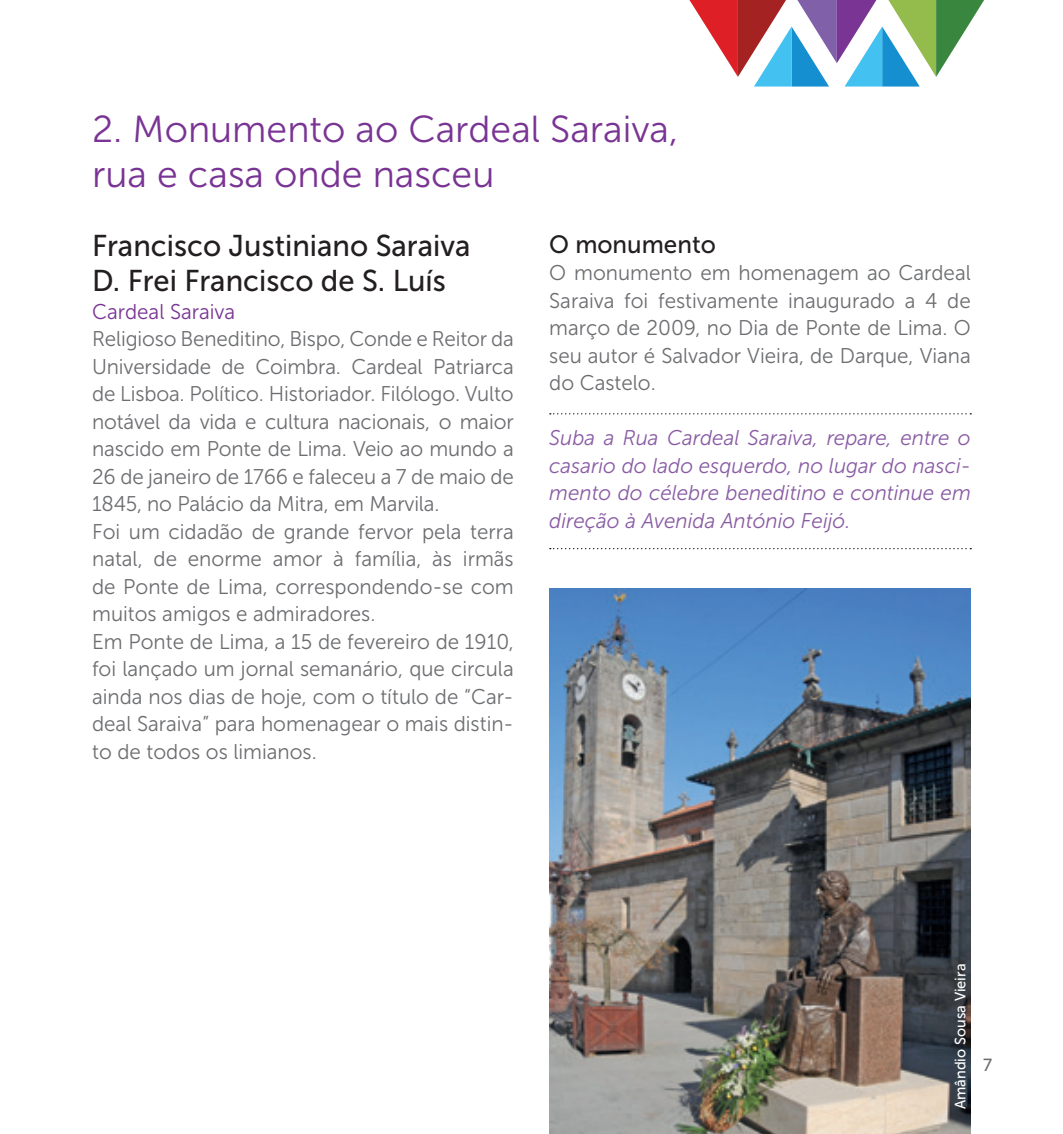
<style>
.page{position:relative;width:1063px;height:1134px;background:#fff}
.page>*{position:absolute;margin:0;border:0;box-sizing:border-box;transform-origin:0 0}
.t1{font:37.5px/45px "Museo Sans 300";color:#793494}
.t2{font:30px/35px "Museo Sans 500";color:#231f20}
.t3{font:25px "Museo Sans 500";color:#231f20}
.t4{font:21.25px/27.5px "Museo Sans 300";color:#6c6d70}
.t5{font:italic 21.25px/27.5px "Museo Sans 300";color:#895ba3;text-align:justify}
.t6{font:21.25px "Museo Sans 300";color:#793494}
.t7{font:17.5px "Museo Sans 500";color:#6c6d70}
.t8{font:15px "Museo Sans 500";color:#fff}
</style>
<div class="page">
<svg style="left:689px;top:0;width:295px;height:87px"></svg>
<img style="left:550px;top:589px;width:421px;height:545px">
<svg style="left:550px;top:548px;width:421px;height:1px"></svg>
<svg style="left:550px;top:413px;width:421px;height:1px"></svg>
<h1 class="t1" style="left:92px;top:106px;width:588px">2. Monumento ao Cardeal Saraiva, rua e casa onde nasceu</h1>
<h2 class="t2" style="left:92px;top:229px;width:380px">Francisco Justiniano Saraiva<br>D. Frei Francisco de S. Luís</h2>
<p class="t6" style="left:92px;top:300px;width:145px">Cardeal Saraiva</p>
<p class="t4" style="left:92px;top:325px;width:423px">Religioso Beneditino, Bispo, Conde e Reitor da Universidade de Coimbra. Cardeal Patriarca de Lisboa. Político. Historiador. Filólogo. Vulto notável da vida e cultura nacionais, o maior nascido em Ponte de Lima. Veio ao mundo a 26 de janeiro de 1766 e faleceu a 7 de maio de 1845, no Palácio da Mitra, em Marvila.<br>Foi um cidadão de grande fervor pela terra natal, de enorme amor à família, às irmãs de Ponte de Lima, correspondendo-se com muitos amigos e admiradores.<br>Em Ponte de Lima, a 15 de fevereiro de 1910, foi lançado um jornal semanário, que circula ainda nos dias de hoje, com o título de “Car&shy;deal Saraiva” para homenagear o mais distin&shy;to de todos os limianos.</p>
<p class="t3" style="left:549px;top:230px;width:168px">O monumento</p>
<p class="t4" style="left:549px;top:259px;width:423px;text-align:justify">O monumento em homenagem ao Cardeal Saraiva foi festivamente inaugurado a 4 de março de 2009, no Dia de Ponte de Lima. O seu autor é Salvador Vieira, de Darque, Viana do Castelo.</p>
<p class="t5" style="left:549px;top:424px;width:423px">Suba a Rua Cardeal Saraiva, repare, entre o casario do lado esquerdo, no lugar do nasci&shy;mento do célebre beneditino e continue em direção à Avenida António Feijó.</p>
<p class="t8" style="left:952px;top:1109px;width:147px;rotate:-90deg">Amândio Sousa Vieira</p>
<p class="t7" style="left:983px;top:1055px;width:10px">7</p>
</div>
